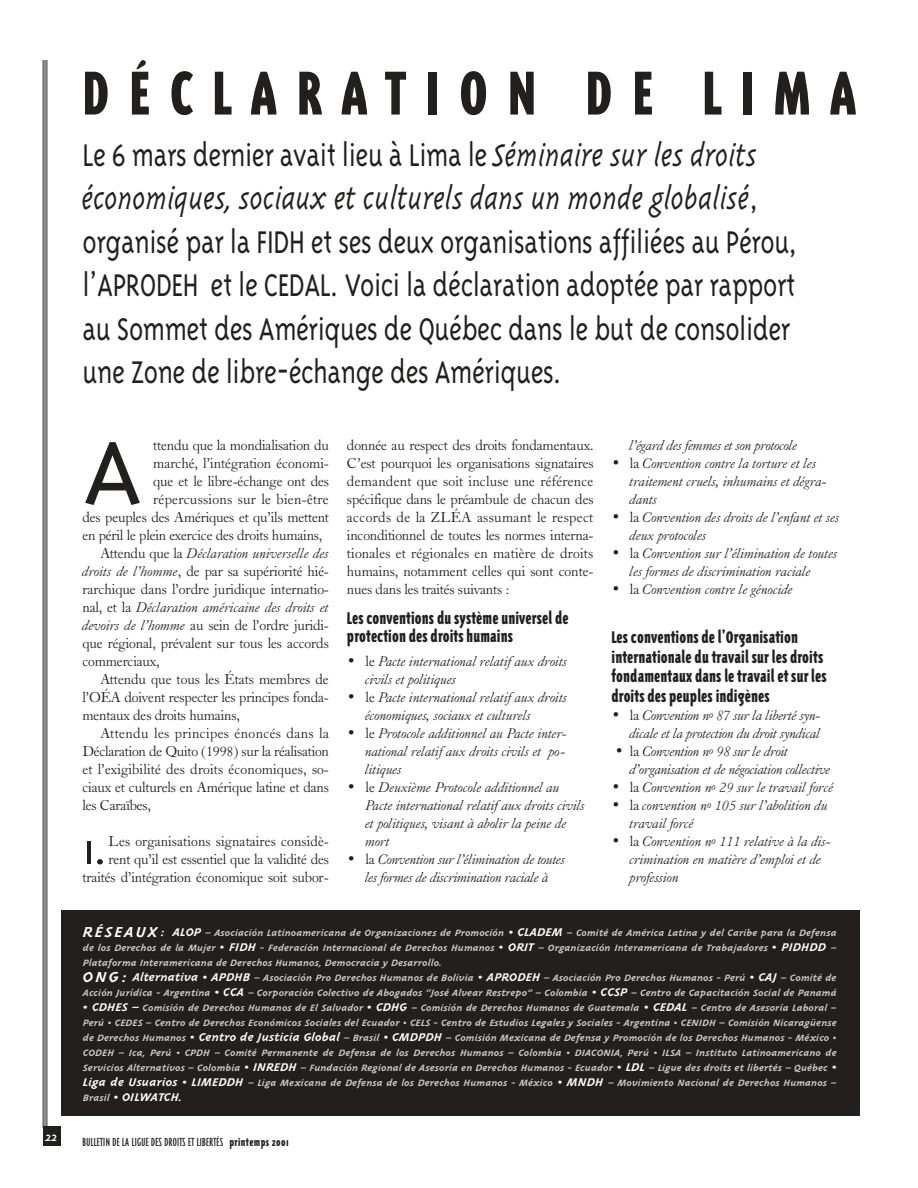
<style>
.page{position:relative;width:918px;height:1188px;background:#fff}
.page>*{position:absolute;margin:0;border:0;box-sizing:border-box;transform-origin:0 0}
.t1{font:300 103.05px "Triplex";color:#231f1f;scale:1.1 1}
.t2{font:900 71.4px "Triplex Cond";letter-spacing:.28em;color:#231f1f}
.t3{font:300 49.2px "Triplex";color:#231f1f;scale:1.1 1}
.t4{font:300 36px/43.5px "Triplex";letter-spacing:-.015em;color:#231f1f;scale:.83 1}
.t5{font:900 19.5px/19.5px "Triplex Cond";letter-spacing:.005em;color:#231f1f}
.t6{font:italic 15.3px/18px "Caslon Old Face BT";color:#231f1f}
.t7{font:15.3px/18px "Caslon Old Face BT";letter-spacing:-.01em;color:#231f1f;text-align:right}
.t8{font:15.3px "Caslon Old Face BT";letter-spacing:.02em;color:#231f1f}
.t9{font:15.3px "Caslon Old Face BT";letter-spacing:.015em;color:#231f1f}
.t10{font:13.5px "Triplex Cond";letter-spacing:.025em;color:#231f1f}
.t11{font:italic 700 13.5px "Triplex";color:#fff;scale:.9 1}
.t12{font:italic 700 12.75px "Triplex";color:#fff;scale:1.1 1}
.t13{font:italic 700 10.5px/15px "Triplex";color:#ccc;scale:1.1 1}
.s1{font-style:italic}
.s2{font-style:normal}
.s3{font-size:12.3px}
.s4{font-size:16.5px;color:#fff}
.s5{font-size:12.75px;color:#fff}
.s6{font-size:10.5px;color:#ccc}
.s7{font-weight:900;font-size:12.75px}
</style>
<div class="page">
<hr style="left:46px;top:60px;width:1px;height:1068px;background:#231f1f">
<hr style="left:45px;top:60px;width:1px;height:1068px;background:#231f1f">
<hr style="left:43px;top:60px;width:1px;height:1068px;background:#231f1f">
<div style="left:43px;top:1126px;width:18px;height:20px;background:#231f1f"></div>
<div style="left:61px;top:910px;width:799px;height:206px;background:#231f1f"></div>
<p class="t11" style="left:46px;top:1131px;width:14px">22</p>
<h2 class="t2" style="left:82px;top:65px;width:775px">DÉCLARATION DE LIMA</h2>
<p class="t4" style="left:82px;top:135px;width:863px">Le 6 mars dernier avait lieu à Lima le <span class="s1">Séminaire sur les droits économiques, sociaux et culturels dans un monde globalisé</span>, organisé par la FIDH et ses deux organisations affiliées au Pérou, l’APRODEH et le CEDAL. Voici la déclaration adoptée par rapport au Sommet des Amériques de Québec dans le but de consolider une Zone de libre-échange des Amériques.</p>
<h1 class="t1" style="left:82px;top:431px;width:56px">A</h1>
<h3 class="t7" style="left:153px;top:437px;width:177px">ttendu que la mondialisation du</h3>
<h3 class="t7" style="left:153px;top:455px;width:177px">marché, l’intégration économi-</h3>
<h3 class="t7" style="left:153px;top:473px;width:177px">que et le libre-échange ont des</h3>
<h3 class="t9" style="left:153px;top:493px;width:177px">répercussions sur le bien-être</h3>
<h3 class="t7" style="left:82px;top:509px;width:248px">des peuples des Amériques et qu’ils mettent</h3>
<h3 class="t7" style="left:82px;top:527px;width:242px">en péril le plein exercice des droits humains,</h3>
<h3 class="t6" style="left:100px;top:545px;width:230px"><span class="s2">Attendu que la</span> Déclaration universelle des</h3>
<h3 class="t7" style="left:82px;top:563px;width:248px"><span class="s1">droits de l’homme</span>, de par sa supériorité hié-</h3>
<h3 class="t7" style="left:83px;top:581px;width:248px">rarchique dans l’ordre juridique internatio-</h3>
<h3 class="t6" style="left:83px;top:599px;width:248px"><span class="s2">nal, et la</span> Déclaration américaine des droits et</h3>
<h3 class="t7" style="left:82px;top:617px;width:248px"><span class="s1">devoirs de l’homme</span> au sein de l’ordre juridi-</h3>
<h3 class="t7" style="left:83px;top:635px;width:248px">que régional, prévalent sur tous les accords</h3>
<h3 class="t7" style="left:83px;top:653px;width:79px">commerciaux,</h3>
<h3 class="t7" style="left:100px;top:671px;width:230px">Attendu que tous les États membres de</h3>
<h3 class="t7" style="left:82px;top:689px;width:248px">l’OÉA doivent respecter les principes fonda-</h3>
<h3 class="t7" style="left:82px;top:707px;width:159px">mentaux des droits humains,</h3>
<h3 class="t8" style="left:100px;top:727px;width:230px">Attendu les principes énoncés dans la</h3>
<h3 class="t7" style="left:82px;top:743px;width:248px">Déclaration de Quito (1998) sur la réalisation</h3>
<h3 class="t7" style="left:82px;top:761px;width:248px">et l’exigibilité des droits économiques, so-</h3>
<h3 class="t7" style="left:82px;top:779px;width:248px">ciaux et culturels en Amérique latine et dans</h3>
<h3 class="t7" style="left:82px;top:797px;width:70px">les Caraïbes,</h3>
<h3 class="t3" style="left:82px;top:829px;width:25px">1.</h3>
<h3 class="t7" style="left:83px;top:833px;width:248px">Les organisations signataires considè-<br>rent qu’il est essentiel que la validité des traités d’intégration économique soit subor-</h3>
<p class="t7" style="left:347px;top:437px;width:248px;text-align:justify">donnée au respect des droits fondamentaux.<br>C’est pourquoi les organisations signataires demandent que soit incluse une référence spécifique dans le préambule de chacun des accords de la ZLÉA assumant le respect inconditionnel de toutes les normes interna&shy;tionales et régionales en matière de droits humains, notamment celles qui sont conte&shy;nues dans les traités suivants :</p>
<h3 class="t5" style="left:347px;top:609px;width:223px;line-height:18px">Les conventions du système universel de protection des droits humains</h3>
<h3 class="t6" style="left:365px;top:653px;width:203px;text-indent:-18px"><span class="s2">• le</span> Pacte international relatif aux droits civils et politiques</h3>
<h3 class="t6" style="left:365px;top:689px;width:203px;text-indent:-18px"><span class="s2">• le</span> Pacte international relatif aux droits économiques, sociaux et culturels</h3>
<h3 class="t6" style="left:365px;top:725px;width:202px;text-align:justify;text-indent:-18px"><span class="s2">• le</span> Protocole additionnel au Pacte inter&shy;national relatif aux droits civils et po&shy;litiques</h3>
<h3 class="t6" style="left:365px;top:779px;width:221px;text-indent:-18px"><span class="s2">• le</span> Deuxième Protocole additionnel au Pacte international relatif aux droits civils et politiques, visant à abolir la peine de mort</h3>
<h3 class="t6" style="left:347px;top:851px;width:220px;text-align:center"><span class="s2">• la</span> Convention sur l’élimination de toutes les formes de discrimination raciale à</h3>
<h3 class="t6" style="left:630px;top:437px;width:169px">l’égard des femmes et son protocole</h3>
<h3 class="t6" style="left:630px;top:455px;width:197px;text-indent:-18px"><span class="s2">• la</span> Convention contre la torture et les traitement cruels, inhumains et dégra&shy;dants</h3>
<h3 class="t6" style="left:630px;top:509px;width:211px;text-indent:-18px"><span class="s2">• la</span> Convention des droits de l’enfant et ses deux protocoles</h3>
<h3 class="t6" style="left:612px;top:545px;width:228px;text-align:center"><span class="s2">• la</span> Convention sur l’élimination de toutes les formes de discrimination raciale</h3>
<h3 class="t6" style="left:612px;top:581px;width:183px"><span class="s2">• la</span> Convention contre le génocide</h3>
<h3 class="t5" style="left:612px;top:628px;width:217px">Les conventions de l’Organisation internationale du travail sur les droits fondamentaux dans le travail et sur les droits des peuples indigènes</h3>
<h3 class="t6" style="left:612px;top:707px;width:210px;text-align:right"><span class="s2">• la</span> Convention n<span class="s3">o</span> 87 sur la liberté syn&shy;dicale et la protection du droit syndical</h3>
<h3 class="t6" style="left:630px;top:743px;width:202px;text-indent:-15px"><span class="s2">• la</span> Convention n<span class="s3">o</span> 98 sur le droit d’organisation et de négociation collective</h3>
<h3 class="t6" style="left:612px;top:779px;width:224px"><span class="s2">• la</span> Convention n<span class="s3">o</span> 29 sur le travail forcé</h3>
<h3 class="t6" style="left:630px;top:797px;width:200px;text-indent:-18px"><span class="s2">• la</span> convention n<span class="s3">o</span> 105 sur l’abolition du travail forcé</h3>
<h3 class="t6" style="left:630px;top:833px;width:201px;text-indent:-18px"><span class="s2">• la</span> Convention n<span class="s3">o</span> 111 relative à la dis&shy;crimination en matière d’emploi et de profession</h3>
<p class="t13" style="left:83px;top:926px;width:687px"><span class="s4">RÉSEAUX</span> <span class="s5">: ALOP</span> – Asociación Latinoamericana de Organizaciones de Promoción <span class="s5">• CLADEM</span> – Comité de América Latina y del Caribe para la Defensa de los Derechos de la Mujer <span class="s5">• FIDH</span> - Federación Internacional de Derechos Humanos <span class="s5">• ORIT</span> – Organización Interamericana de Trabajadores <span class="s5">• PIDHDD</span> – Plataforma Interamericana de Derechos Humanos, Democracia y Desarrollo.<br><span class="s4">ONG :</span> <span class="s5">Alternativa • APDHB</span> – Asociación Pro Derechos Humanos de Bolivia <span class="s5">• APRODEH</span> – Asociación Pro Derechos Humanos - Perú <span class="s5">• CAJ</span> – Comité de Acción Jurídica - Argentina <span class="s5">• CCA</span> – Corporación Colectivo de Abogados “José Alvear Restrepo” – Colombia <span class="s5">• CCSP</span> – Centro de Capacitación Social de Panamá</p>
<p class="t13" style="left:83px;top:1001px;width:687px;text-align:justify"><span class="s5">• CDHES –</span> Comisión de Derechos Humanos de El Salvador <span class="s5">• CDHG</span> – Comisión de Derechos Humanos de Guatemala <span class="s5">• CEDAL</span> – Centro de Asesoría Laboral – Perú • CEDES – Centro de Derechos Económicos Sociales del Ecuador • CELS - Centro de Estudios Legales y Sociales - Argentina • CENIDH – Comisión Nicaragüense de Derechos Humanos <span class="s5">• Centro de Justicia Global</span> – Brasil <span class="s5">• CMDPDH</span> – Comisión Mexicana de Defensa y Promoción de los Derechos Humanos - México • CODEH – Ica, Perú • CPDH – Comité Permanente de Defensa de los Derechos Humanos – Colombia • DIACONIA, Perú • ILSA – Instituto Latinoamericano de Servicios Alternativos – Colombia <span class="s5">• INREDH</span> – Fundación Regional de Asesoría en Derechos Humanos - Ecuador <span class="s5">• LDL</span> – Ligue des droits et libertés – Québec <span class="s5">• Liga de Usuarios • LIMEDDH</span> – Liga Mexicana de Defensa de los Derechos Humanos - México <span class="s5">• MNDH</span> – Movimiento Nacional de Derechos Humanos –</p>
<p class="t12" style="left:83px;top:1092px;width:92px"><span class="s6">Brasil</span> • OILWATCH.</p>
<p class="t10" style="left:82px;top:1136px;width:208px">BULLETIN DE LA LIGUE DES DROITS ET LIBERTÉS <span class="s7">printemps 2001</span></p>
</div>
